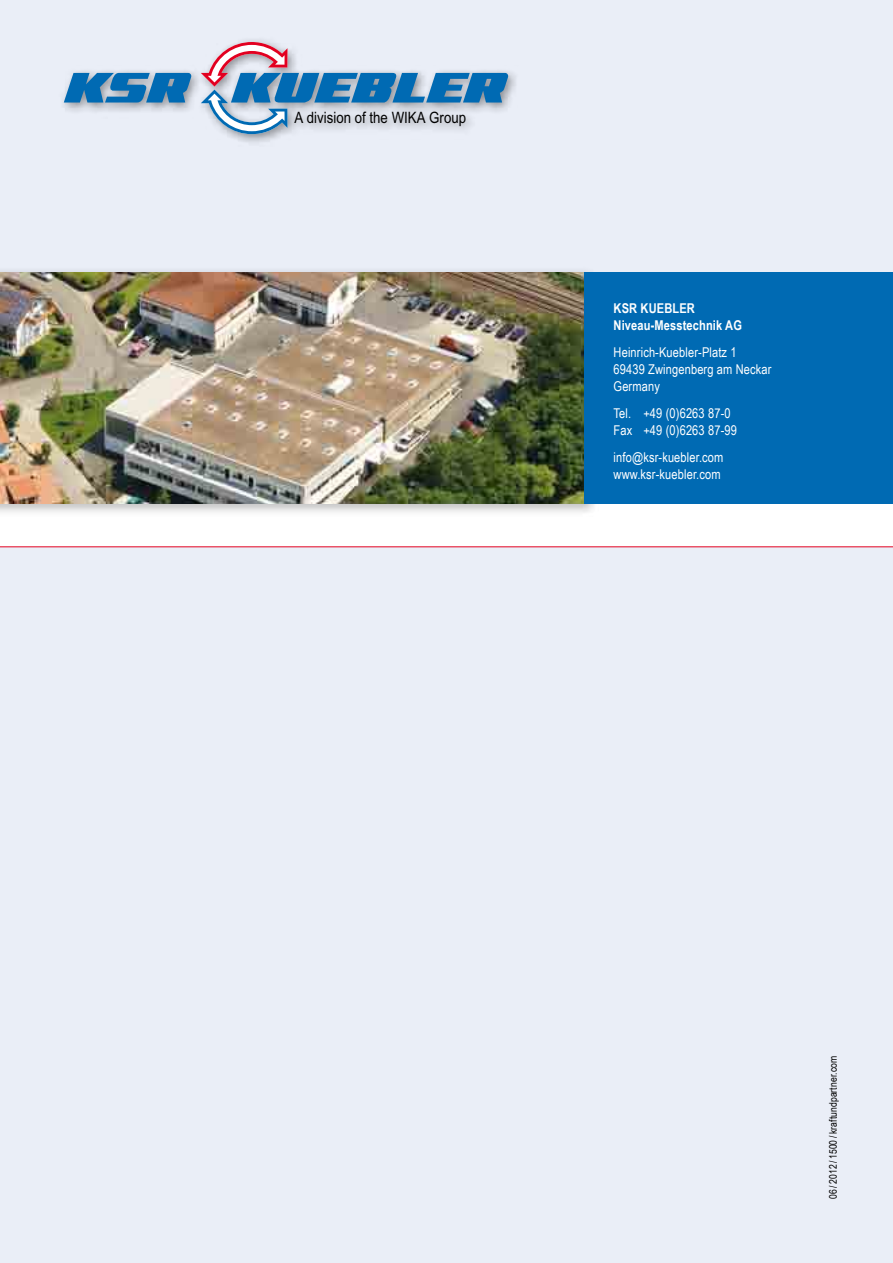
<style>
.page{position:relative;width:893px;height:1263px;background:#eaeef7}
.page>*{position:absolute;margin:0;border:0;box-sizing:border-box;transform-origin:0 0}
.t1{font:15.6px "Arial Narrow";color:#000}
.t2{font:13.5px/17px "Arial Narrow";letter-spacing:.01em;color:#fff}
.t3{font:700 13.5px/17px "Arial Narrow";letter-spacing:.01em;color:#fff}
.t4{font:10.5px "Arial Narrow";letter-spacing:.01em;color:#000}
</style>
<div class="page">
<div style="left:0;top:504px;width:893px;height:42px;background:#fff"></div>
<hr style="left:0;top:546px;width:893px;height:1px;background:#e20020">
<div style="left:58px;top:36px;width:462px;height:110px;background:#000;opacity:.4"></div>
<svg style="left:64px;top:73px;width:128px;height:30px;background:#3481b8"></svg>
<svg style="left:201px;top:42px;width:307px;height:92px"></svg>
<div style="left:0;top:266px;width:599px;height:250px;background:#000;opacity:.25"></div>
<img style="left:0;top:272px;width:584px;height:232px">
<div style="left:584px;top:272px;width:309px;height:232px;background:#006ab3"></div>
<p class="t1" style="left:294px;top:106px;width:173px">A division of the WIKA Group</p>
<p class="t3" style="left:614px;top:300px;width:130px">KSR KUEBLER<br>Niveau-Messtechnik AG</p>
<p class="t2" style="left:614px;top:343px;width:159px">Heinrich-Kuebler-Platz 1<br>69439 Zwingenberg am Neckar<br>Germany</p>
<p class="t2" style="left:614px;top:404px;width:125px">Tel. +49 (0)6263 87-0<br>Fax +49 (0)6263 87-99</p>
<p class="t2" style="left:614px;top:448px;width:111px">info@ksr-kuebler.com www.ksr-kuebler.com</p>
<p class="t4" style="left:825px;top:1199px;width:145px;rotate:-90deg">06 / 2012 / 1500 / kraftundpartner.com</p>
</div>
